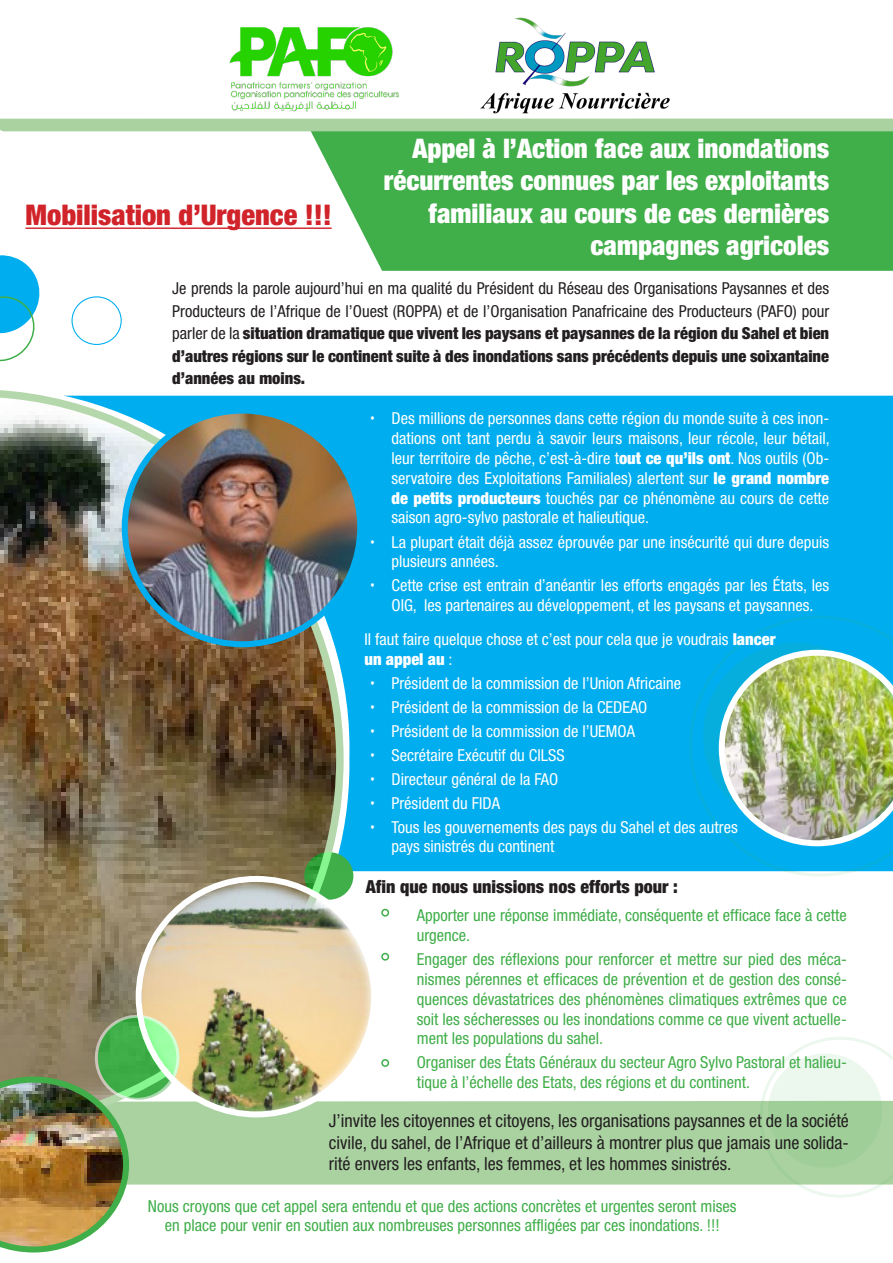
<style>
.page{position:relative;width:893px;height:1263px;background:#fff}
.page>*{position:absolute;margin:0;border:0;box-sizing:border-box;transform-origin:0 0}
.t1{font:900 condensed 28.5px "Helvetica Neue";color:#d1232a}
.t2{font:900 condensed 27px/32.4px "Helvetica Neue";color:#fff;text-align:right}
.t3{font:condensed 18px/21.6px "Helvetica Neue";color:#231f20;text-align:justify}
.t4{font:900 condensed 18px "Helvetica Neue";color:#231f20}
.t5{font:condensed 16.5px/19.8px "Helvetica Neue";color:#fff}
.t6{font:condensed 16.5px/19.8px "Helvetica Neue";color:#40ae49}
.t7{font:condensed 16.5px/22.5px "Helvetica Neue";color:#231f20;text-align:justify}
.t8{font:italic condensed 16.5px/19.8px "Helvetica Neue";color:#40ae49;text-align:center}
.s1{font-weight:900}
.s2{font-family:"Roboto Condensed";font-weight:300;font-stretch:normal}
</style>
<div class="page">
<div style="left:129px;top:1101px;width:630px;height:83px;background:#aad2a1"></div>
<div style="left:344px;top:396px;width:549px;height:475px;background:#00aeef"></div>
<img style="left:0;top:390px;width:344px;height:740px">
<div style="left:327px;top:131px;width:566px;height:140px;background:#40ae49"></div>
<div style="left:0;top:119px;width:893px;height:12px;background:#aad2a1"></div>
<hr style="left:26px;top:227px;width:306px;height:2px;background:#d1232a">
<svg style="left:759px;top:1037px;width:134px;height:161px"></svg>
<svg style="left:689px;top:616px;width:204px;height:260px"></svg>
<svg style="left:768px;top:1053px;width:114px;height:115px;fill:#9fce98"></svg>
<div style="left:703px;top:643px;width:185px;height:185px;background:#06aede;border-radius:50%"></div>
<div style="left:381px;top:1059px;width:8px;height:8px;border:2px solid #40ae49;border-radius:50%"></div>
<div style="left:381px;top:909px;width:8px;height:8px;border:2px solid #40ae49;border-radius:50%"></div>
<div style="left:381px;top:953px;width:8px;height:8px;border:2px solid #40ae49;border-radius:50%"></div>
<img style="left:125px;top:411px;width:235px;height:233px">
<div style="left:122px;top:408px;width:241px;height:239px;border:6px solid #00aeef;border-radius:50%"></div>
<img style="left:142px;top:879px;width:232px;height:235px">
<div style="left:136px;top:876px;width:241px;height:241px;border:6px solid #fff;border-radius:50%"></div>
<img style="left:719px;top:650px;width:174px;height:196px">
<svg style="left:98px;top:1016px;width:81px;height:84px;fill:#41af4a"></svg>
<div style="left:95px;top:1015px;width:84px;height:86px;border:3px solid #fff;border-radius:50%"></div>
<svg style="left:0;top:255px;width:40px;height:107px"></svg>
<div style="left:72px;top:296px;width:50px;height:49px;border:1px solid #00aeef;border-radius:50%"></div>
<svg style="left:304px;top:852px;width:49px;height:48px;fill:#40ae49"></svg>
<img style="left:0;top:1076px;width:129px;height:176px">
<img style="left:480px;top:17px;width:190px;height:97px">
<img style="left:180px;top:27px;width:268px;height:137px">
<p class="t2" style="left:384px;top:132px;width:447px">Appel à l’Action face aux inondations récurrentes connues par les exploitants familiaux au cours de ces dernières campagnes agricoles</p>
<p class="t7" style="left:172px;top:277px;width:659px">Je prends la parole aujourd’hui en ma qualité du Président du Réseau des Organisations Paysannes et des Producteurs de l’Afrique de l’Ouest (ROPPA) et de l’Organisation Panafricaine des Producteurs (PAFO) pour parler de la <span class="s1">situation dramatique que vivent les paysans et paysannes de la région du Sahel et bien d’autres régions sur le continent suite à des inondations sans précédents depuis une soixantaine d’années au moins.</span></p>
<p class="t1" style="left:26px;top:198px;width:308px">Mobilisation d’Urgence !!!</p>
<p class="t5" style="left:391px;top:409px;width:440px;text-align:justify;text-indent:-21px"><span class="s2">•</span> Des millions de personnes dans cette région du monde suite à ces inon&shy;dations ont tant perdu à savoir leurs maisons, leur récole, leur bétail, leur territoire de pêche, c’est-à-dire t<span class="s1">out ce qu’ils ont</span>. Nos outils (Ob&shy;servatoire des Exploitations Familiales) alertent sur <span class="s1">le grand nombre de petits producteurs</span> touchés par ce phénomène au cours de cette saison agro-sylvo pastorale et halieutique.</p>
<p class="t5" style="left:391px;top:532px;width:439px;text-indent:-21px"><span class="s2">•</span> La plupart était déjà assez éprouvée par une insécurité qui dure depuis plusieurs années.</p>
<p class="t5" style="left:370px;top:575px;width:460px;text-align:center"><span class="s2">•</span> Cette crise est entrain d’anéantir les efforts engagés par les États, les<br>OIG, les partenaires au développement, et les paysans et paysannes.</p>
<p class="t5" style="left:364px;top:629px;width:412px">Il faut faire quelque chose et c’est pour cela que je voudrais <span class="s1">lancer un appel au</span> :</p>
<p class="t5" style="left:370px;top:673px;width:312px"><span class="s2">•</span> Président de la commission de l’Union Africaine</p>
<p class="t5" style="left:370px;top:697px;width:279px"><span class="s2">•</span> Président de la commission de la CEDEAO</p>
<p class="t5" style="left:370px;top:721px;width:266px"><span class="s2">•</span> Président de la commission de l’UEMOA</p>
<p class="t5" style="left:370px;top:745px;width:196px"><span class="s2">•</span> Secrétaire Exécutif du CILSS</p>
<p class="t5" style="left:370px;top:769px;width:190px"><span class="s2">•</span> Directeur général de la FAO</p>
<p class="t5" style="left:370px;top:793px;width:131px"><span class="s2">•</span> Président du FIDA</p>
<p class="t5" style="left:391px;top:817px;width:348px;text-indent:-21px"><span class="s2">•</span> Tous les gouvernements des pays du Sahel et des autres pays sinistrés du continent</p>
<p class="t4" style="left:366px;top:875px;width:314px">Afin que nous unissions nos efforts pour :</p>
<p class="t6" style="left:417px;top:905px;width:432px">Apporter une réponse immédiate, conséquente et efficace face à cette urgence.</p>
<p class="t6" style="left:417px;top:949px;width:432px;text-align:justify">Engager des réflexions pour renforcer et mettre sur pied des méca&shy;nismes pérennes et efficaces de prévention et de gestion des consé&shy;quences dévastatrices des phénomènes climatiques extrêmes que ce soit les sécheresses ou les inondations comme ce que vivent actuelle&shy;ment les populations du sahel.</p>
<p class="t6" style="left:417px;top:1052px;width:432px">Organiser des États Généraux du secteur Agro Sylvo Pastoral et halieu&shy;tique à l’échelle des Etats, des régions et du continent.</p>
<p class="t3" style="left:329px;top:1110px;width:522px">J’invite les citoyennes et citoyens, les organisations paysannes et de la société civile, du sahel, de l’Afrique et d’ailleurs à montrer plus que jamais une solida&shy;rité envers les enfants, les femmes, et les hommes sinistrés.</p>
<p class="t8" style="left:148px;top:1196px;width:590px">Nous croyons que cet appel sera entendu et que des actions concrètes et urgentes seront mises en place pour venir en soutien aux nombreuses personnes affligées par ces inondations. !!!</p>
</div>
